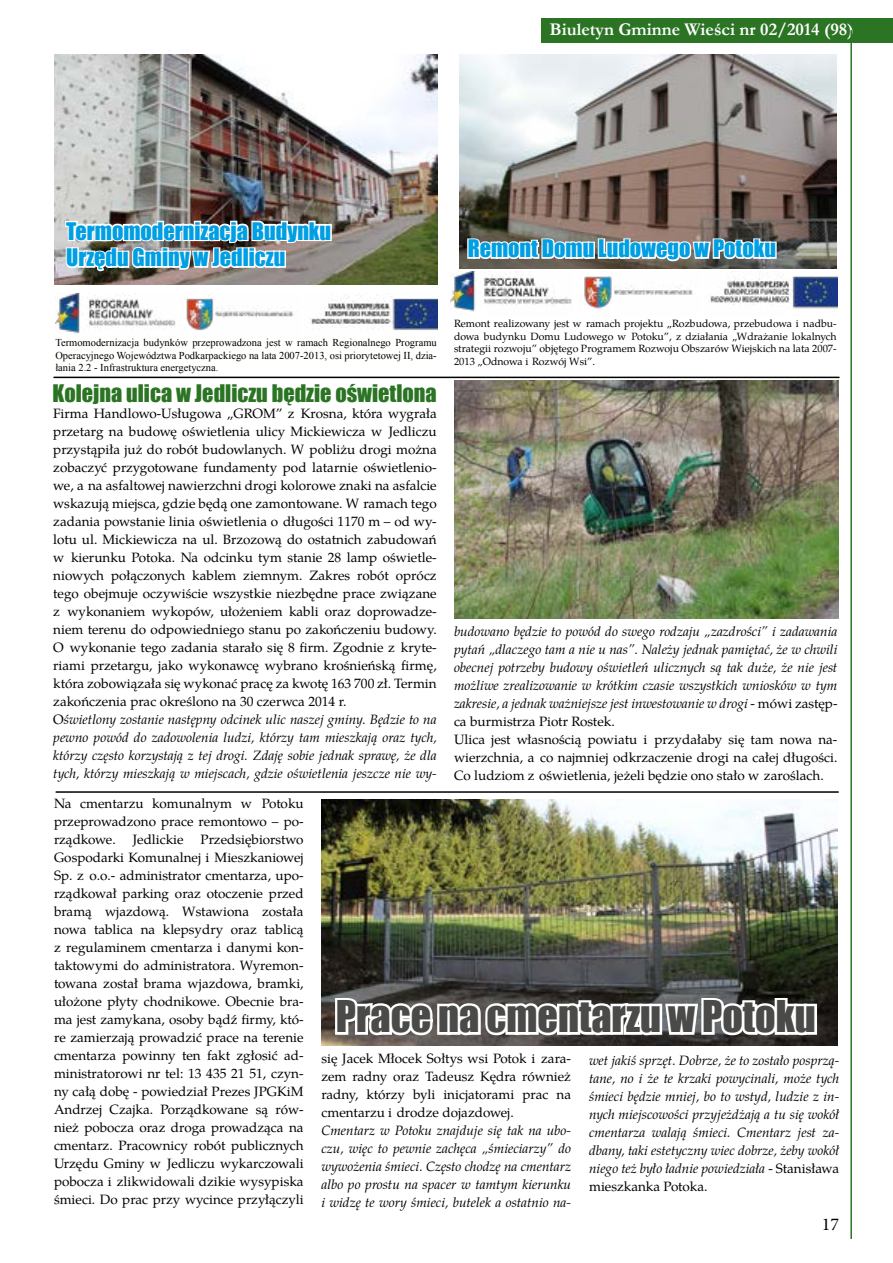
<style>
.page{position:relative;width:893px;height:1263px;background:#fff}
.page>*{position:absolute;margin:0;border:0;box-sizing:border-box;transform-origin:0 0}
.t1{font:40.2px "Impact";color:#4a4a49}
.t2{font:22.2px/26.7px "Impact";color:#009fe3}
.t3{font:22.2px "Impact";color:#2b7424}
.t4{font:700 18px "Garamond";color:#fff}
.t5{font:18px "Minion Pro";color:#000}
.t6{font:13.5px/18px "Te X Gyre Pagella";color:#000;text-align:justify}
.t7{font:italic 13.5px/18px "Te X Gyre Pagella";color:#000;text-align:justify}
.t8{font:10.5px/12.6px "Te X Gyre Pagella";color:#000;text-align:justify}
.t9{font:10.5px/12.6px "Times New Roman";color:#000;text-align:justify}
.s1{font-style:italic}
.s2{font-style:normal}
</style>
<div class="page">
<div style="left:541px;top:18px;width:352px;height:25px;background:#2b7424"></div>
<hr style="left:850px;top:30px;width:2px;height:1209px;background:#2b7424">
<img style="left:321px;top:799px;width:516px;height:246px">
<svg style="left:333px;top:972px;width:486px;height:74px"></svg>
<hr style="left:56px;top:791px;width:782px;height:2px;background:#000">
<img style="left:455px;top:381px;width:384px;height:238px">
<img style="left:54px;top:54px;width:383px;height:231px">
<img style="left:55px;top:297px;width:121px;height:28px">
<img style="left:186px;top:307px;width:108px;height:18px">
<img style="left:311px;top:295px;width:126px;height:30px">
<svg style="left:53px;top:325px;width:387px;height:54px"></svg>
<img style="left:64px;top:208px;width:269px;height:99px">
<img style="left:460px;top:54px;width:377px;height:215px">
<svg style="left:460px;top:224px;width:318px;height:45px"></svg>
<img style="left:451px;top:271px;width:121px;height:41px">
<img style="left:584px;top:276px;width:109px;height:33px">
<img style="left:710px;top:271px;width:128px;height:38px">
<hr style="left:54px;top:377px;width:785px;height:1px;background:#000">
<h3 class="t4" style="left:550px;top:17px;width:305px">Biuletyn Gminne Wieści nr 02/2014 (98)</h3>
<h2 class="t2" style="left:66px;top:217px;width:266px">Termomodernizacja Budynku<br>Urzędu Gminy w Jedliczu</h2>
<h2 class="t2" style="left:468px;top:235px;width:310px">Remont Domu Ludowego w Potoku</h2>
<p class="t9" style="left:55px;top:336px;width:383px">Termomodernizacja budynków przeprowadzona jest w ramach Regionalnego Programu Operacyjnego Województwa Podkarpackiego na lata 2007-2013, osi priorytetowej II, dzia&shy;łania 2.2 - Infrastruktura energetyczna.</p>
<h2 class="t3" style="left:52px;top:376px;width:386px">Kolejna ulica w Jedliczu będzie oświetlona</h2>
<p class="t6" style="left:53px;top:403px;width:385px;text-align:left">Firma Handlowo-Usługowa „GROM” z Krosna, która wygrała przetarg na budowę oświetlenia ulicy Mickiewicza w Jedliczu przystąpiła już do robót budowlanych. W pobliżu drogi można zobaczyć przygotowane fundamenty pod latarnie oświetlenio&shy;we, a na asfaltowej nawierzchni drogi kolorowe znaki na asfalcie wskazują miejsca, gdzie będą one zamontowane. W ramach tego zadania powstanie linia oświetlenia o długości 1170 m – od wy&shy;lotu ul. Mickiewicza na ul. Brzozową do ostatnich zabudowań w kierunku Potoka. Na odcinku tym stanie 28 lamp oświetle&shy;niowych połączonych kablem ziemnym. Zakres robót oprócz tego obejmuje oczywiście wszystkie niezbędne prace związane z wykonaniem wykopów, ułożeniem kabli oraz doprowadze&shy;niem terenu do odpowiedniego stanu po zakończeniu budowy.<br>O wykonanie tego zadania starało się 8 firm. Zgodnie z kryte&shy;riami przetargu, jako wykonawcę wybrano krośnieńską firmę, która zobowiązała się wykonać pracę za kwotę 163 700 zł. Termin zakończenia prac określono na 30 czerwca 2014 r.<br>O<span class="s1">świetlony zostanie następny odcinek ulic naszej gminy. Będzie to na pewno powód do zadowolenia ludzi, którzy tam mieszkają oraz tych, którzy często korzystają z tej drogi. Zdaję sobie jednak sprawę, że dla tych, którzy mieszkają w miejscach, gdzie oświetlenia jeszcze nie wy-</span></p>
<p class="t8" style="left:454px;top:316px;width:384px">Remont realizowany jest w ramach projektu „Rozbudowa, przebudowa i nadbu&shy;dowa budynku Domu Ludowego w Potoku”, z działania „Wdrażanie lokalnych strategii rozwoju” objętego Programem Rozwoju Obszarów Wiejskich na lata 2007- 2013 „Odnowa i Rozwój Wsi”.</p>
<p class="t7" style="left:454px;top:621px;width:385px;text-align:left">budowano będzie to powód do swego rodzaju „zazdrości” i zadawania pytań „dlaczego tam a nie u nas”. Należy jednak pamiętać, że w chwili obecnej potrzeby budowy oświetleń ulicznych są tak duże, że nie jest możliwe zrealizowanie w krótkim czasie wszystkich wniosków w tym zakresie, a jednak ważniejsze jest inwestowanie w drogi <span class="s2">- mówi zastęp&shy;ca burmistrza Piotr Rostek.<br>Ulica jest własnością powiatu i przydałaby się tam nowa na&shy;wierzchnia, a co najmniej odkrzaczenie drogi na całej długości.<br>Co ludziom z oświetlenia, jeżeli będzie ono stało w zaroślach.</span></p>
<p class="t6" style="left:54px;top:794px;width:251px">Na cmentarzu komunalnym w Potoku przeprowadzono prace remontowo – po&shy;rządkowe.</p>
<p class="t6" style="left:54px;top:830px;width:251px;text-indent:147px">Przedsiębiorstwo Gospodarki Komunalnej i Mieszkaniowej Sp. z o.o.- administrator cmentarza, upo&shy;rządkował parking oraz otoczenie przed bramą wjazdową. Wstawiona została nowa tablica na klepsydry oraz tablicą z regulaminem cmentarza i danymi kon&shy;taktowymi do administratora. Wyremon&shy;towana został brama wjazdowa, bramki, ułożone płyty chodnikowe. Obecnie bra&shy;ma jest zamykana, osoby bądź firmy, któ&shy;re zamierzają prowadzić prace na terenie cmentarza powinny ten fakt zgłosić ad&shy;ministratorowi nr tel: 13 435 21 51, czyn&shy;ny całą dobę - powiedział Prezes JPGKiM Andrzej Czajka. Porządkowane są rów&shy;nież pobocza oraz droga prowadząca na cmentarz. Pracownicy robót publicznych Urzędu Gminy w Jedliczu wykarczowali pobocza i zlikwidowali dzikie wysypiska śmieci. Do prac przy wycince przyłączyli</p>
<p class="t6" style="left:133px;top:830px;width:52px">Jedlickie</p>
<h1 class="t1" style="left:336px;top:985px;width:481px">Prace na cmentarzu w Potoku</h1>
<p class="t7" style="left:589px;top:1050px;width:252px">wet jakiś sprzęt. Dobrze, że to zostało posprzą&shy;tane, no i że te krzaki powycinali, może tych śmieci będzie mniej, bo to wstyd, ludzie z in&shy;nych miejscowości przyjeżdżają a tu się wokół cmentarza walają śmieci. Cmentarz jest za&shy;dbany, taki estetyczny wiec dobrze, żeby wokół niego też było ładnie powiedziała <span class="s2">- Stanisława mieszkanka Potoka.</span></p>
<p class="t6" style="left:321px;top:1048px;width:251px">się Jacek Młocek Sołtys wsi Potok i zara&shy;zem radny oraz Tadeusz Kędra również radny, którzy byli inicjatorami prac na cmentarzu i drodze dojazdowej.</p>
<p class="t7" style="left:321px;top:1120px;width:251px">Cmentarz w Potoku znajduje się tak na ubo&shy;czu, więc to pewnie zachęca „śmieciarzy” do wywożenia śmieci. Często chodzę na cmentarz albo po prostu na spacer w tamtym kierunku i widzę te wory śmieci, butelek a ostatnio na-</p>
<h3 class="t5" style="left:822px;top:1212px;width:19px">17</h3>
</div>
